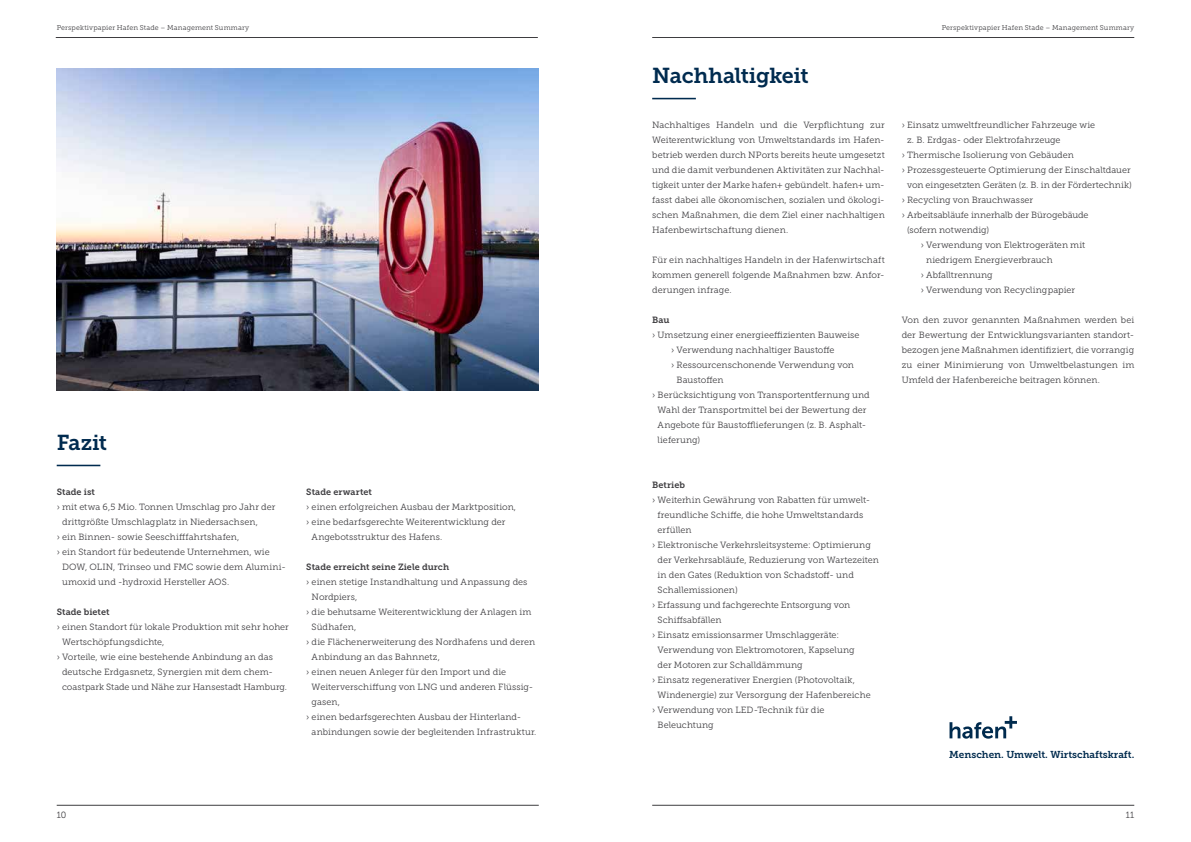
<style>
.page{position:relative;width:1191px;height:842px;background:#fff}
.page>*{position:absolute;margin:0;border:0;box-sizing:border-box;transform-origin:0 0}
.t1{font:21.5px "Museo Slab 700";letter-spacing:-.015em;color:#002b4f}
.t2{font:10px "Museo Slab 700";color:#002b4e}
.t3{font:9px/15px "Museo Slab 300";letter-spacing:.005em;color:#3e3d40;text-align:justify}
.t4{font:9px "Museo Slab 700";letter-spacing:.005em;color:#3e3d40}
.t5{font:7px "Museo Slab 300";letter-spacing:.02em;color:#3e3d40}
</style>
<div class="page">
<hr style="left:56px;top:37px;width:482px;height:1px;background:#3e3d40">
<hr style="left:652px;top:37px;width:482px;height:1px;background:#3e3d40">
<hr style="left:652px;top:805px;width:482px;height:1px;background:#3e3d40">
<hr style="left:57px;top:805px;width:482px;height:1px;background:#3e3d40">
<hr style="left:57px;top:465px;width:43px;height:1px;background:#002b4f">
<hr style="left:652px;top:98px;width:44px;height:1px;background:#002b4f">
<img style="left:57px;top:68px;width:482px;height:322px">
<svg style="left:949px;top:716px;width:68px;height:23px"></svg>
<p class="t5" style="left:57px;top:24px;width:194px">Perspektivpapier Hafen Stade – Management Summary</p>
<h1 class="t1" style="left:57px;top:430px;width:52px">Fazit</h1>
<p class="t4" style="left:57px;top:487px;width:40px">Stade ist</p>
<p class="t3" style="left:57px;top:499px;width:220px">› mit etwa 6,5 Mio. Tonnen Umschlag pro Jahr der</p>
<p class="t3" style="left:62px;top:514px;width:197px">drittgrößte Umschlagplatz in Niedersachsen,</p>
<p class="t3" style="left:57px;top:529px;width:184px">› ein Binnen- sowie Seeschifffahrtshafen,</p>
<p class="t3" style="left:57px;top:544px;width:214px">› ein Standort für bedeutende Unternehmen, wie</p>
<p class="t3" style="left:62px;top:559px;width:225px">DOW, OLIN, Trinseo und FMC sowie dem Alumini-</p>
<p class="t3" style="left:62px;top:574px;width:169px">umoxid und -hydroxid Hersteller AOS.</p>
<p class="t4" style="left:57px;top:607px;width:54px">Stade bietet</p>
<p class="t3" style="left:57px;top:619px;width:234px">› einen Standort für lokale Produktion mit sehr hoher</p>
<p class="t3" style="left:62px;top:634px;width:104px">Wertschöpfungsdichte,</p>
<p class="t3" style="left:57px;top:649px;width:218px">› Vorteile, wie eine bestehende Anbindung an das</p>
<p class="t3" style="left:62px;top:664px;width:212px">deutsche Erdgasnetz, Synergien mit dem chem-</p>
<p class="t3" style="left:62px;top:679px;width:226px">coastpark Stade und Nähe zur Hansestadt Hamburg.</p>
<p class="t4" style="left:306px;top:487px;width:67px">Stade erwartet</p>
<p class="t3" style="left:306px;top:499px;width:211px">› einen erfolgreichen Ausbau der Marktposition,</p>
<p class="t3" style="left:306px;top:515px;width:201px">› eine bedarfsgerechte Weiterentwicklung der</p>
<p class="t3" style="left:312px;top:530px;width:132px">Angebotsstruktur des Hafens.</p>
<p class="t4" style="left:306px;top:562px;width:144px">Stade erreicht seine Ziele durch</p>
<p class="t3" style="left:306px;top:575px;width:223px">› einen stetige Instandhaltung und Anpassung des</p>
<p class="t3" style="left:312px;top:590px;width:47px">Nordpiers,</p>
<p class="t3" style="left:306px;top:605px;width:227px">› die behutsame Weiterentwicklung der Anlagen im</p>
<p class="t3" style="left:312px;top:620px;width:46px">Südhafen,</p>
<p class="t3" style="left:306px;top:635px;width:230px">› die Flächenerweiterung des Nordhafens und deren</p>
<p class="t3" style="left:312px;top:650px;width:130px">Anbindung an das Bahnnetz,</p>
<p class="t3" style="left:306px;top:665px;width:201px">› einen neuen Anleger für den Import und die</p>
<p class="t3" style="left:312px;top:680px;width:223px">Weiterverschiffung von LNG und anderen Flüssig-</p>
<p class="t3" style="left:312px;top:695px;width:30px">gasen,</p>
<p class="t3" style="left:306px;top:710px;width:216px">› einen bedarfsgerechten Ausbau der Hinterland-</p>
<p class="t3" style="left:312px;top:725px;width:226px">anbindungen sowie der begleitenden Infrastruktur.</p>
<h1 class="t1" style="left:652px;top:63px;width:158px">Nachhaltigkeit</h1>
<p class="t3" style="left:652px;top:117px;width:234px">Nachhaltiges Handeln und die Verpflichtung zur Weiterentwicklung von Umweltstandards im Hafen&shy;betrieb werden durch NPorts bereits heute umgesetzt und die damit verbundenen Aktivitäten zur Nachhal&shy;tigkeit unter der Marke hafen+ gebündelt. hafen+ um&shy;fasst dabei alle ökonomischen, sozialen und ökologi&shy;schen Maßnahmen, die dem Ziel einer nachhaltigen Hafenbewirtschaftung dienen.</p>
<p class="t3" style="left:652px;top:252px;width:234px">Für ein nachhaltiges Handeln in der Hafenwirtschaft kommen generell folgende Maßnahmen bzw. Anfor&shy;derungen infrage.</p>
<p class="t4" style="left:652px;top:314px;width:19px">Bau</p>
<p class="t3" style="left:652px;top:327px;width:209px">› Umsetzung einer energieeffizienten Bauweise</p>
<p class="t3" style="left:671px;top:342px;width:165px">› Verwendung nachhaltiger Baustoffe</p>
<p class="t3" style="left:671px;top:357px;width:184px">› Ressourcenschonende Verwendung von</p>
<p class="t3" style="left:676px;top:372px;width:48px">Baustoffen</p>
<p class="t3" style="left:652px;top:387px;width:219px">› Berücksichtigung von Transportentfernung und</p>
<p class="t3" style="left:657px;top:402px;width:210px">Wahl der Transportmittel bei der Bewertung der</p>
<p class="t3" style="left:657px;top:417px;width:210px">Angebote für Baustofflieferungen (z. B. Asphalt-</p>
<p class="t3" style="left:657px;top:432px;width:44px">lieferung)</p>
<p class="t4" style="left:652px;top:479px;width:34px">Betrieb</p>
<p class="t3" style="left:652px;top:492px;width:219px">› Weiterhin Gewährung von Rabatten für umwelt-</p>
<p class="t3" style="left:657px;top:507px;width:207px">freundliche Schiffe, die hohe Umweltstandards</p>
<p class="t3" style="left:657px;top:522px;width:36px">erfüllen</p>
<p class="t3" style="left:652px;top:537px;width:220px">› Elektronische Verkehrsleitsysteme: Optimierung</p>
<p class="t3" style="left:657px;top:552px;width:223px">der Verkehrsabläufe, Reduzierung von Wartezeiten</p>
<p class="t3" style="left:657px;top:567px;width:198px">in den Gates (Reduktion von Schadstoff- und</p>
<p class="t3" style="left:657px;top:582px;width:82px">Schallemissionen)</p>
<p class="t3" style="left:652px;top:597px;width:200px">› Erfassung und fachgerechte Entsorgung von</p>
<p class="t3" style="left:657px;top:612px;width:65px">Schiffsabfällen</p>
<p class="t3" style="left:652px;top:627px;width:188px">› Einsatz emissionsarmer Umschlaggeräte:</p>
<p class="t3" style="left:657px;top:642px;width:198px">Verwendung von Elektromotoren, Kapselung</p>
<p class="t3" style="left:657px;top:657px;width:146px">der Motoren zur Schalldämmung</p>
<p class="t3" style="left:652px;top:672px;width:204px">› Einsatz regenerativer Energien (Photovoltaik,</p>
<p class="t3" style="left:657px;top:687px;width:214px">Windenergie) zur Versorgung der Hafenbereiche</p>
<p class="t3" style="left:652px;top:702px;width:174px">› Verwendung von LED-Technik für die</p>
<p class="t3" style="left:657px;top:717px;width:58px">Beleuchtung</p>
<p class="t5" style="left:941px;top:24px;width:194px">Perspektivpapier Hafen Stade – Management Summary</p>
<p class="t3" style="left:901px;top:117px;width:195px">› Einsatz umweltfreundlicher Fahrzeuge wie</p>
<p class="t3" style="left:907px;top:132px;width:155px">z. B. Erdgas- oder Elektrofahrzeuge</p>
<p class="t3" style="left:901px;top:147px;width:173px">› Thermische Isolierung von Gebäuden</p>
<p class="t3" style="left:901px;top:162px;width:230px">› Prozessgesteuerte Optimierung der Einschaltdauer</p>
<p class="t3" style="left:907px;top:177px;width:226px">von eingesetzten Geräten (z. B. in der Fördertechnik)</p>
<p class="t3" style="left:901px;top:192px;width:133px">› Recycling von Brauchwasser</p>
<p class="t3" style="left:901px;top:207px;width:188px">› Arbeitsabläufe innerhalb der Bürogebäude</p>
<p class="t3" style="left:907px;top:222px;width:84px">(sofern notwendig)</p>
<p class="t3" style="left:920px;top:237px;width:166px">› Verwendung von Elektrogeräten mit</p>
<p class="t3" style="left:926px;top:252px;width:128px">niedrigem Energieverbrauch</p>
<p class="t3" style="left:920px;top:267px;width:73px">› Abfalltrennung</p>
<p class="t3" style="left:920px;top:282px;width:156px">› Verwendung von Recyclingpapier</p>
<p class="t3" style="left:901px;top:312px;width:234px">Von den zuvor genannten Maßnahmen werden bei der Bewertung der Entwicklungsvarianten standort&shy;bezogen jene Maßnahmen identifiziert, die vorrangig zu einer Minimierung von Umweltbelastungen im Umfeld der Hafenbereiche beitragen können.</p>
<p class="t2" style="left:949px;top:749px;width:187px">Menschen. Umwelt. Wirtschaftskraft.</p>
<p class="t3" style="left:57px;top:807px;width:11px">10</p>
<p class="t3" style="left:1125px;top:807px;width:10px">11</p>
</div>
